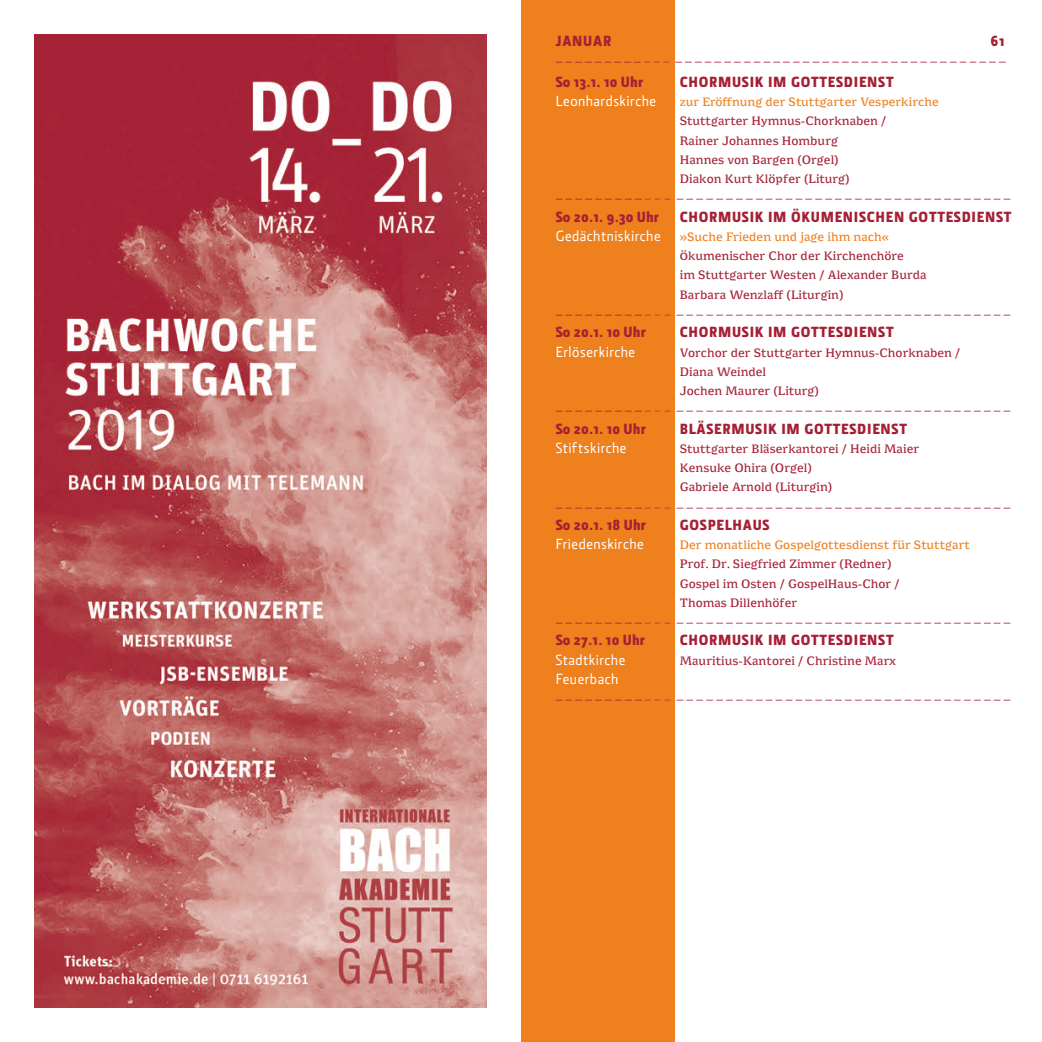
<style>
.page{position:relative;width:1042px;height:1042px;background:#fff}
.page>*{position:absolute;margin:0;border:0;box-sizing:border-box;transform-origin:0 0}
.t1{font:900 14.88px "Section";letter-spacing:.05em;color:#a52035}
.t2{font:500 14.88px "Section";letter-spacing:.035em;color:#fff}
.t3{font:10.5px/19.2px "Minuscule 3";color:#a52035}
.t4{font:10.5px "DTL Fleischmann ST";color:#a52035}
.t5{font:10.5px "Minuscule 3";color:#ee801d}
</style>
<div class="page">
<div style="left:521px;top:0;width:154px;height:1042px;background:#ee801d"></div>
<img style="left:35px;top:35px;width:451px;height:972px">
<h1 class="t1" style="left:556px;top:33px;width:57px">JANUAR</h1>
<h1 class="t1" style="left:990px;top:33px;width:16px">61</h1>
<p class="t4" style="left:556px;top:55px;width:451px">— — — — — — — — — – – – — — — — — — — — — — — — — — — — — — — — — — — — — — — — — — — — — —</p>
<h1 class="t1" style="left:556px;top:73px;width:89px">So 13.1. 10 Uhr</h1>
<h1 class="t1" style="left:680px;top:73px;width:215px">CHORMUSIK IM GOTTESDIENST</h1>
<h1 class="t2" style="left:556px;top:93px;width:102px">Leonhardskirche</h1>
<p class="t5" style="left:680px;top:96px;width:260px">zur Eröffnung der Stuttgarter Vesperkirche</p>
<p class="t3" style="left:680px;top:112px;width:208px">Stuttgarter Hymnus-Chorknaben /<br>Rainer Johannes Homburg<br>Hannes von Bargen (Orgel)<br>Diakon Kurt Klöpfer (Liturg)</p>
<p class="t4" style="left:556px;top:192px;width:456px">— — — — — — — — — – – – — — — — — — — — — — — — — — — — — — — — — — — — — — — — — — — — — —</p>
<h1 class="t1" style="left:556px;top:208px;width:105px">So 20.1. 9.30 Uhr</h1>
<h1 class="t1" style="left:680px;top:208px;width:333px">CHORMUSIK IM ÖKUMENISCHEN GOTTESDIENST</h1>
<h1 class="t2" style="left:556px;top:227px;width:106px">Gedächtniskirche</h1>
<p class="t5" style="left:680px;top:230px;width:211px">»Suche Frieden und jage ihm nach«</p>
<p class="t3" style="left:680px;top:247px;width:248px">Ökumenischer Chor der Kirchenchöre<br>im Stuttgarter Westen / Alexander Burda<br>Barbara Wenzlaff (Liturgin)</p>
<p class="t4" style="left:556px;top:307px;width:456px">— — — — — — — — — – – – — — — — — — — — — — — — — — — — — — — — — — — — — — — — — — — — — —</p>
<h1 class="t1" style="left:556px;top:324px;width:92px">So 20.1. 10 Uhr</h1>
<h1 class="t1" style="left:680px;top:324px;width:215px">CHORMUSIK IM GOTTESDIENST</h1>
<h1 class="t2" style="left:556px;top:343px;width:81px">Erlöserkirche</h1>
<p class="t3" style="left:680px;top:343px;width:282px">Vorchor der Stuttgarter Hymnus-Chorknaben /<br>Diana Weindel<br>Jochen Maurer (Liturg)</p>
<p class="t4" style="left:556px;top:404px;width:456px">— — — — — — — — — – – – — — — — — — — — — — — — — — — — — — — — — — — — — — — — — — — — — —</p>
<h1 class="t1" style="left:556px;top:420px;width:92px">So 20.1. 10 Uhr</h1>
<h1 class="t1" style="left:680px;top:420px;width:229px">BLÄSERMUSIK IM GOTTESDIENST</h1>
<h1 class="t2" style="left:556px;top:439px;width:72px">Stiftskirche</h1>
<p class="t3" style="left:680px;top:439px;width:241px">Stuttgarter Bläserkantorei / Heidi Maier<br>Kensuke Ohira (Orgel)<br>Gabriele Arnold (Liturgin)</p>
<p class="t4" style="left:556px;top:500px;width:456px">— — — — — — — — — – – – — — — — — — — — — — — — — — — — — — — — — — — — — — — — — — — — — —</p>
<h1 class="t1" style="left:556px;top:516px;width:92px">So 20.1. 18 Uhr</h1>
<h1 class="t1" style="left:680px;top:516px;width:91px">GOSPELHAUS</h1>
<h1 class="t2" style="left:556px;top:535px;width:90px">Friedenskirche</h1>
<p class="t5" style="left:680px;top:538px;width:292px">Der monatliche Gospelgottesdienst für Stuttgart</p>
<p class="t3" style="left:680px;top:555px;width:221px">Prof. Dr. Siegfried Zimmer (Redner)<br>Gospel im Osten / GospelHaus-Chor /<br>Thomas Dillenhöfer</p>
<p class="t4" style="left:556px;top:615px;width:456px">— — — — — — — — — – – – — — — — — — — — — — — — — — — — — — — — — — — — — — — — — — — — — —</p>
<h1 class="t1" style="left:556px;top:632px;width:91px">So 27.1. 10 Uhr</h1>
<h1 class="t1" style="left:680px;top:632px;width:215px">CHORMUSIK IM GOTTESDIENST</h1>
<h1 class="t2" style="left:556px;top:651px;width:71px">Stadtkirche</h1>
<p class="t3" style="left:680px;top:651px;width:218px">Mauritius-Kantorei / Christine Marx</p>
<h1 class="t2" style="left:556px;top:670px;width:64px">Feuerbach</h1>
<p class="t4" style="left:556px;top:692px;width:456px">— — — — — — — — — – – – — — — — — — — — — — — — — — — — — — — — — — — — — — — — — — — — — —</p>
</div>
